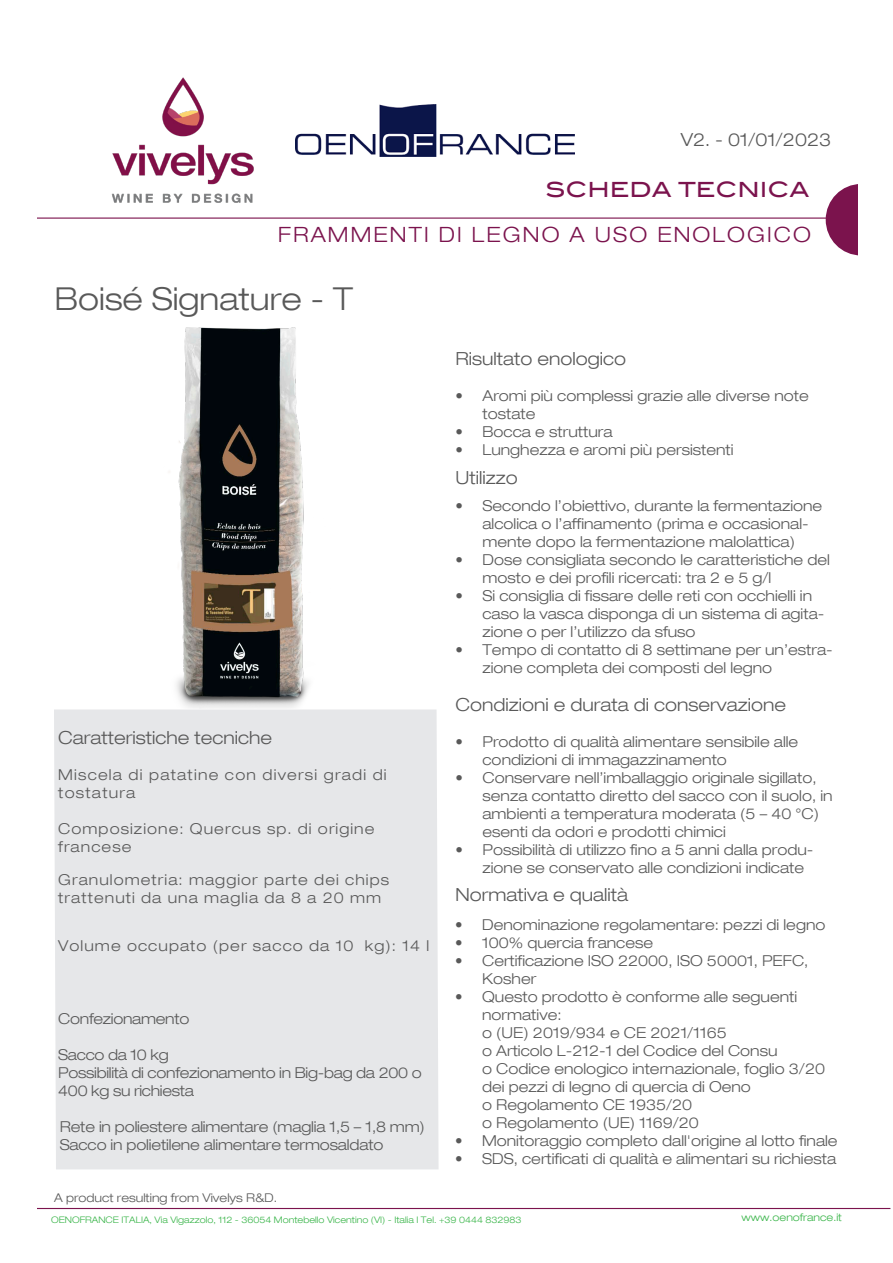
<style>
.page{position:relative;width:893px;height:1263px;background:#fff}
.page>*{position:absolute;margin:0;border:0;box-sizing:border-box;transform-origin:0 0}
.t1{font:300 expanded 31.5px "Helvetica Neue LT Com";color:#595959}
.t2{font:300 expanded 21px "Helvetica Neue LT Com";letter-spacing:.1em;color:#7b134d}
.t3{font:500 21px "ITC Blair Com";color:#7b134d}
.t4{font:300 expanded 18px "Helvetica Neue LT Com";color:#595959}
.t5{font:300 expanded 15px/18px "Helvetica Neue LT Com";color:#595959}
.t6{font:300 expanded 15px/18px "Helvetica Neue LT Com";letter-spacing:.07em;color:#595959}
.t7{font:300 expanded 15px/18px "Helvetica Neue LT Com";letter-spacing:-.02em;color:#595959}
.t8{font:300 expanded 15px/18px "Helvetica Neue LT Com";letter-spacing:.08em;color:#595959}
.t9{font:300 expanded 12px "Helvetica Neue LT Com";color:#595959}
.t10{font:300 expanded 10.5px "Helvetica Neue LT Com";color:#3ab54a}
.t11{font:300 expanded 9px "Helvetica Neue LT Com";color:#3ab54a}
</style>
<div class="page">
<hr style="left:6px;top:218px;width:842px;height:1px;background:#7b134d">
<svg style="left:826px;top:184px;width:32px;height:71px"></svg>
<div style="left:54px;top:709px;width:385px;height:460px;background:#e6e7e9"></div>
<hr style="left:18px;top:1208px;width:872px;height:1px;background:#7b134d">
<div style="left:0;top:21px;width:36px;height:1242px;background:#fff"></div>
<img style="left:143px;top:327px;width:195px;height:392px">
<img style="left:111px;top:77px;width:185px;height:126px">
<img style="left:296px;top:104px;width:279px;height:53px">
<p class="t4" style="left:681px;top:129px;width:152px">V2. - 01/01/2023</p>
<h2 class="t3" style="left:546px;top:177px;width:265px">SCHEDA TECNICA</h2>
<h2 class="t2" style="left:278px;top:222px;width:534px">FRAMMENTI DI LEGNO A USO ENOLOGICO</h2>
<p class="t1" style="left:55px;top:279px;width:300px">Boisé Signature - T</p>
<p class="t4" style="left:58px;top:726px;width:215px">Caratteristiche tecniche</p>
<p class="t8" style="left:58px;top:765px;width:330px">Miscela di patatine con diversi gradi di tostatura</p>
<p class="t6" style="left:58px;top:819px;width:318px">Composizione: Quercus sp. di origine francese</p>
<p class="t6" style="left:58px;top:870px;width:332px">Granulometria: maggior parte dei chips trattenuti da una maglia da 8 a 20 mm</p>
<p class="t6" style="left:58px;top:936px;width:372px">Volume occupato (per sacco da 10 kg): 14 l</p>
<p class="t7" style="left:58px;top:1010px;width:133px">Confezionamento</p>
<p class="t7" style="left:58px;top:1046px;width:365px">Sacco da 10 kg<br>Possibilità di confezionamento in Big-bag da 200 o<br>400 kg su richiesta</p>
<p class="t5" style="left:60px;top:1118px;width:367px">Rete in poliestere alimentare (maglia 1,5 – 1,8 mm)<br>Sacco in polietilene alimentare termosaldato</p>
<p class="t4" style="left:455px;top:347px;width:172px">Risultato enologico</p>
<p class="t5" style="left:482px;top:386px;width:328px;text-indent:-27px">• Aromi più complessi grazie alle diverse note tostate</p>
<p class="t5" style="left:455px;top:422px;width:159px">• Bocca e struttura</p>
<p class="t5" style="left:455px;top:440px;width:280px">• Lunghezza e aromi più persistenti</p>
<p class="t4" style="left:455px;top:467px;width:64px">Utilizzo</p>
<p class="t5" style="left:482px;top:497px;width:341px;text-indent:-27px">• Secondo l’obiettivo, durante la fermentazione alcolica o l’affinamento (prima e occasional&shy;mente dopo la fermentazione malolattica)</p>
<p class="t5" style="left:482px;top:551px;width:349px;text-indent:-27px">• Dose consigliata secondo le caratteristiche del mosto e dei profili ricercati: tra 2 e 5 g/l</p>
<p class="t5" style="left:482px;top:587px;width:343px;text-indent:-27px">• Si consiglia di fissare delle reti con occhielli in caso la vasca disponga di un sistema di agita&shy;zione o per l’utilizzo da sfuso</p>
<p class="t5" style="left:482px;top:641px;width:352px;text-indent:-27px">• Tempo di contatto di 8 settimane per un’estra&shy;zione completa dei composti del legno</p>
<p class="t4" style="left:455px;top:694px;width:332px">Condizioni e durata di conservazione</p>
<p class="t5" style="left:482px;top:733px;width:317px;text-indent:-27px">• Prodotto di qualità alimentare sensibile alle condizioni di immagazzinamento</p>
<p class="t5" style="left:482px;top:769px;width:352px;text-indent:-27px">• Conservare nell’imballaggio originale sigillato, senza contatto diretto del sacco con il suolo, in ambienti a temperatura moderata (5 – 40 °C) esenti da odori e prodotti chimici</p>
<p class="t5" style="left:482px;top:841px;width:333px;text-indent:-27px">• Possibilità di utilizzo fino a 5 anni dalla produ&shy;zione se conservato alle condizioni indicate</p>
<p class="t4" style="left:455px;top:883px;width:174px">Normativa e qualità</p>
<p class="t5" style="left:455px;top:915px;width:372px">• Denominazione regolamentare: pezzi di legno</p>
<p class="t5" style="left:455px;top:933px;width:200px">• 100% quercia francese •</p>
<p class="t5" style="left:455px;top:987px;width:9px">•</p>
<p class="t5" style="left:482px;top:951px;width:344px">Certificazione ISO 22000, ISO 50001, PEFC,<br>Kosher<br>Questo prodotto è conforme alle seguenti normative:<br>o (UE) 2019/934 e CE 2021/1165<br>o Articolo L-212-1 del Codice del Consu<br>o Codice enologico internazionale, foglio 3/20 dei pezzi di legno di quercia di Oeno<br>o Regolamento CE 1935/20<br>o Regolamento (UE) 1169/20</p>
<p class="t5" style="left:455px;top:1131px;width:384px">• Monitoraggio completo dall'origine al lotto finale</p>
<p class="t5" style="left:455px;top:1149px;width:383px">• SDS, certificati di qualità e alimentari su richiesta</p>
<p class="t9" style="left:54px;top:1191px;width:225px">A product resulting from Vivelys R&amp;D.</p>
<p class="t11" style="left:51px;top:1214px;width:472px">OENOFRANCE ITALIA, Via Vigazzolo, 112 - 36054 Montebello Vicentino (VI) - Italia I Tel. +39 0444 832983</p>
<p class="t10" style="left:742px;top:1211px;width:102px">www.oenofrance.it</p>
</div>
